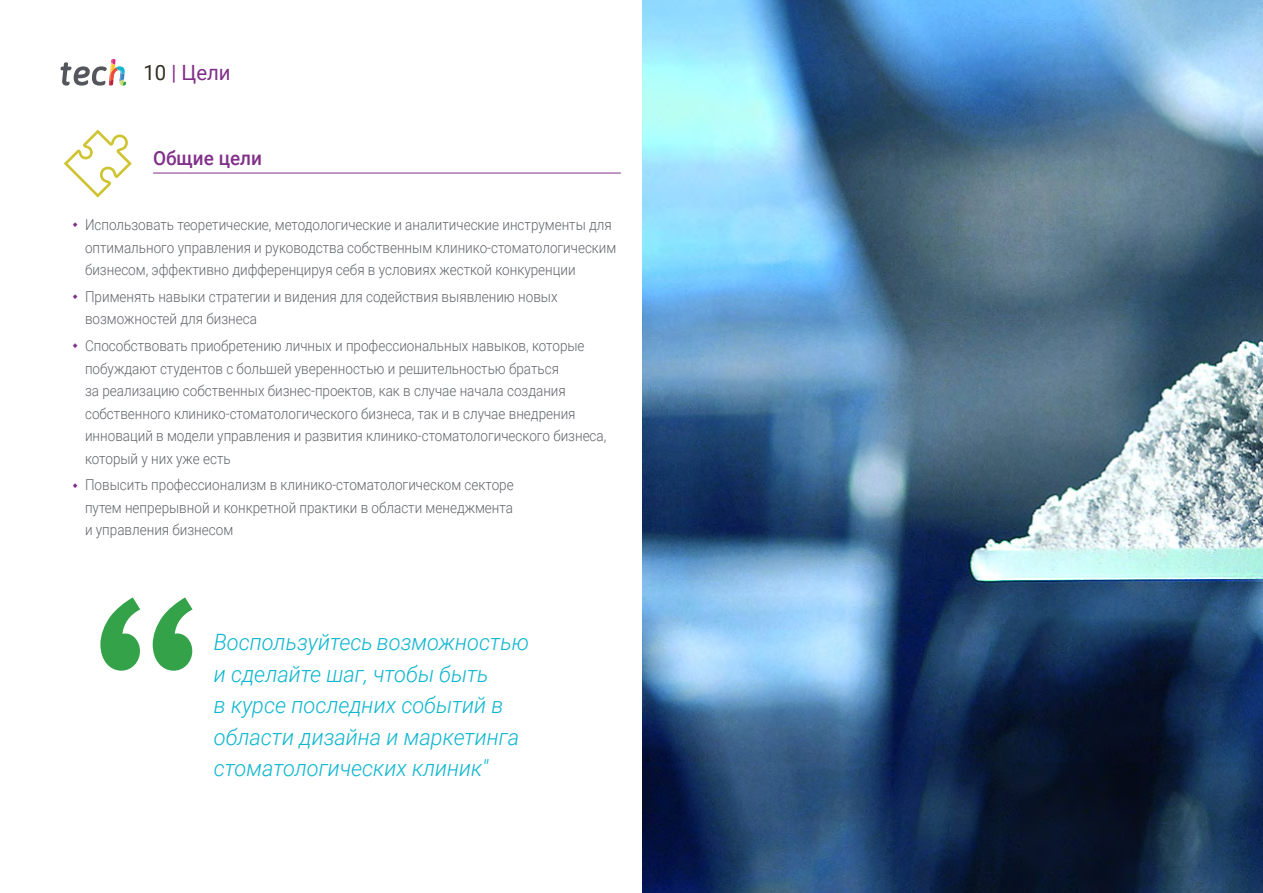
<style>
.page{position:relative;width:1263px;height:893px;background:#fff}
.page>*{position:absolute;margin:0;border:0;box-sizing:border-box;transform-origin:0 0}
.t1{font:italic 300 22.5px/31.5px "Roboto";color:#0fb6cf}
.t2{font:21px "Roboto";color:#813089}
.t3{font:500 19.5px "Roboto";color:#813089}
.t4{font:300 15px/22.5px "Roboto";color:#61646a;scale:.9 1}
.s1{color:#312e20}
</style>
<div class="page">
<hr style="left:153px;top:173px;width:468px;height:1px;background:#813089">
<svg style="left:64px;top:130px;width:68px;height:68px"></svg>
<svg style="left:100px;top:597px;width:93px;height:74px"></svg>
<img style="left:642px;top:0;width:621px;height:893px">
<svg style="left:61px;top:59px;width:65px;height:27px"></svg>
<h2 class="t2" style="left:144px;top:57px;width:89px"><span class="s1">10</span> | Цели</h2>
<h3 class="t3" style="left:153px;top:144px;width:110px">Общие цели</h3>
<p class="t4" style="left:85px;top:213px;width:592px">Использовать теоретические, методологические и аналитические инструменты для оптимального управления и руководства собственным клинико-стоматологическим бизнесом, эффективно дифференцируя себя в условиях жесткой конкуренции</p>
<p class="t4" style="left:85px;top:285px;width:527px">Применять навыки стратегии и видения для содействия выявлению новых возможностей для бизнеса</p>
<p class="t4" style="left:85px;top:334px;width:581px">Способствовать приобретению личных и профессиональных навыков, которые побуждают студентов с большей уверенностью и решительностью браться<br>за реализацию собственных бизнес-проектов, как в случае начала создания собственного клинико-стоматологического бизнеса, так и в случае внедрения инноваций в модели управления и развития клинико-стоматологического бизнеса, который у них уже есть</p>
<p class="t4" style="left:85px;top:473px;width:478px;text-align:justify">Повысить профессионализм в клинико-стоматологическом секторе путем непрерывной и конкретной практики в области менеджмента и управления бизнесом</p>
<h1 class="t1" style="left:214px;top:626px;width:317px">Воспользуйтесь возможностью и сделайте шаг, чтобы быть<br>в курсе последних событий в области дизайна и маркетинга стоматологических клиник"</h1>
</div>
